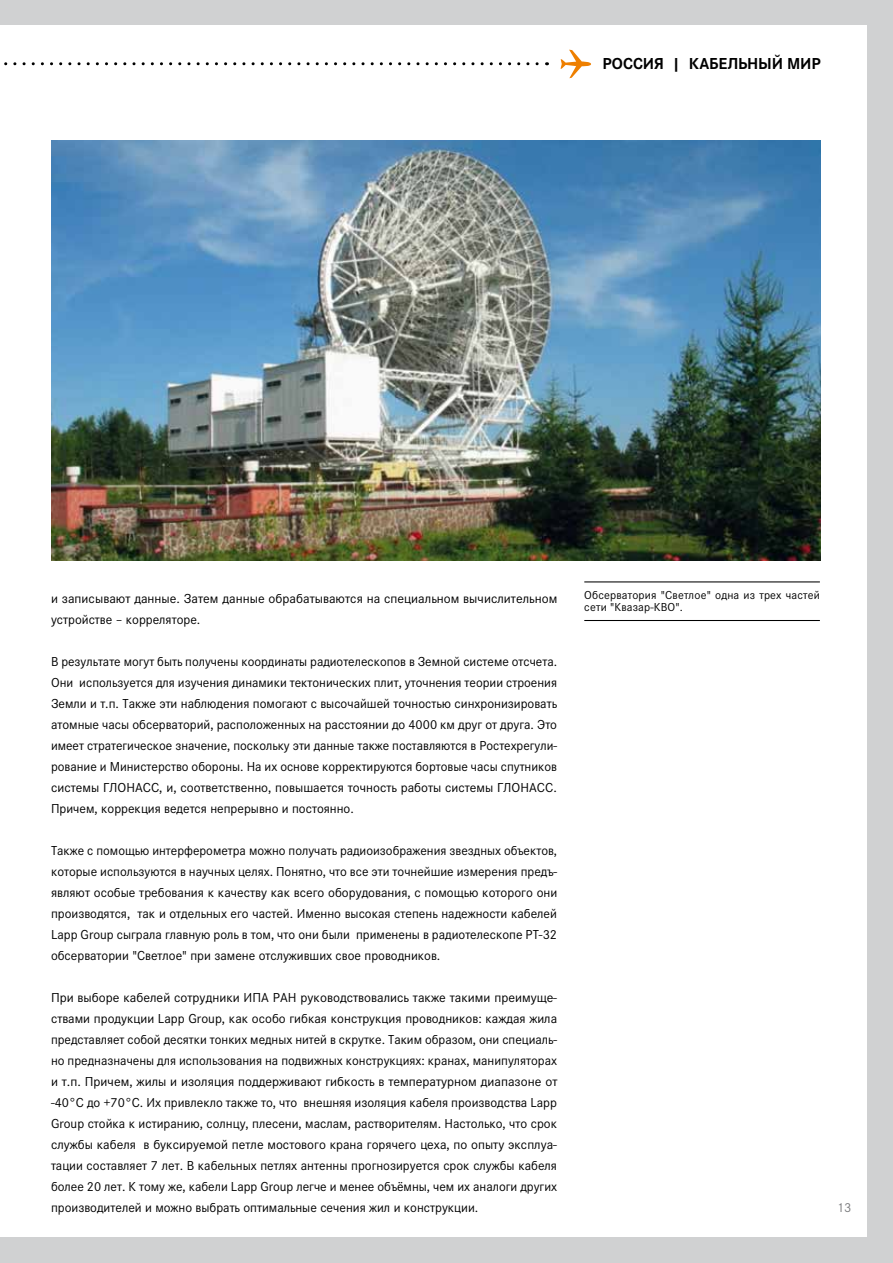
<style>
.page{position:relative;width:893px;height:1263px;background:#d0d1d2}
.page>*{position:absolute;margin:0;border:0;box-sizing:border-box;transform-origin:0 0}
.t1{font:700 16.5px "Corporate STOT";color:#000}
.t2{font:13.5px/21px "Corporate STOT";color:#000;text-align:justify}
.t3{font:13.5px "Corporate STOT";color:#7b7c7e}
.t4{font:12px/12px "Corporate STOT";letter-spacing:.015em;color:#000}
</style>
<div class="page">
<div style="left:0;top:26px;width:867px;height:1211px;background:#fff"></div>
<svg style="left:560px;top:50px;width:31px;height:28px"></svg>
<svg style="left:4px;top:62px;width:543px;height:3px"></svg>
<hr style="left:584px;top:581px;width:236px;height:1px;background:#000">
<hr style="left:584px;top:620px;width:236px;height:1px;background:#000">
<img style="left:51px;top:141px;width:770px;height:420px">
<p class="t1" style="left:602px;top:54px;width:11px">РОССИЯ</p>
<p class="t1" style="left:672px;top:54px;width:39px">| КАБЕЛЬНЫЙ</p>
<p class="t1" style="left:787px;top:54px;width:24px">МИР</p>
<p class="t2" style="left:51px;top:588px;width:508px">и записывают данные. Затем данные обрабатываются на специальном вычислительном устройстве – корреляторе.</p>
<p class="t2" style="left:51px;top:651px;width:508px">В результате могут быть получены координаты радиотелескопов в Земной системе отсчета.<br>Они используется для изучения динамики тектонических плит, уточнения теории строения Земли и т.п. Также эти наблюдения помогают с высочайшей точностью синхронизировать атомные часы обсерваторий, расположенных на расстоянии до 4000 км друг от друга. Это имеет стратегическое значение, поскольку эти данные также поставляются в Ростехрегули&shy;рование и М инистерство обороны. На их основе корректируются бортовые часы спутников системы ГЛОНАСС, и, соответственно, повышается точность работы системы ГЛОНАСС.<br>Причем, коррекция ведется непрерывно и постоянно.</p>
<p class="t2" style="left:51px;top:840px;width:508px">Также с помощью интерферометра можно получать радиоизображения звездных объектов, которые используются в научных целях. Понятно, что все эти точнейшие измерения предъ&shy;являют особые требования к качеству как всего оборудования, с помощью которого они производятся, так и отдельных его частей. И менно высокая степень надежности кабелей Lapp Group сыграла главную роль в том, что они были применены в радиотелескопе РТ-32 обсерватории "Светлое" при замене отслуживших свое проводников.</p>
<p class="t2" style="left:51px;top:987px;width:508px">При выборе кабелей сотрудники И ПА РАН руководствовались также такими преимуще&shy;ствами продукции Lapp Group, как особо гибкая конструкция проводников: каждая жила представляет собой десятки тонких медных нитей в скрутке. Таким образом, они специаль&shy;но предназначены для использования на подвижных конструкциях: кранах, манипуляторах и т.п. Причем, жилы и изоляция поддерживают гибкость в температурном диапазоне от -40°C до +70°C. Их привлекло также то, что внешняя изоляция кабеля производства Lapp Group стойка к истиранию, солнцу, плесени, маслам, растворителям. Настолько, что срок службы кабеля в буксируемой петле мостового крана горячего цеха, по опыту эксплуа&shy;тации составляет 7 лет. В кабельных петлях антенны прогнозируется срок службы кабеля более 20 лет. К тому же, кабели Lapp Group легче и менее объёмны, чем их аналоги других производителей и можно выбрать оптимальные сечения жил и конструкции.</p>
<p class="t4" style="left:584px;top:590px;width:237px">Обсерватория "Светлое" одна из трех частей сети "Квазар-КВО".</p>
<p class="t3" style="left:837px;top:1200px;width:16px">13</p>
</div>
